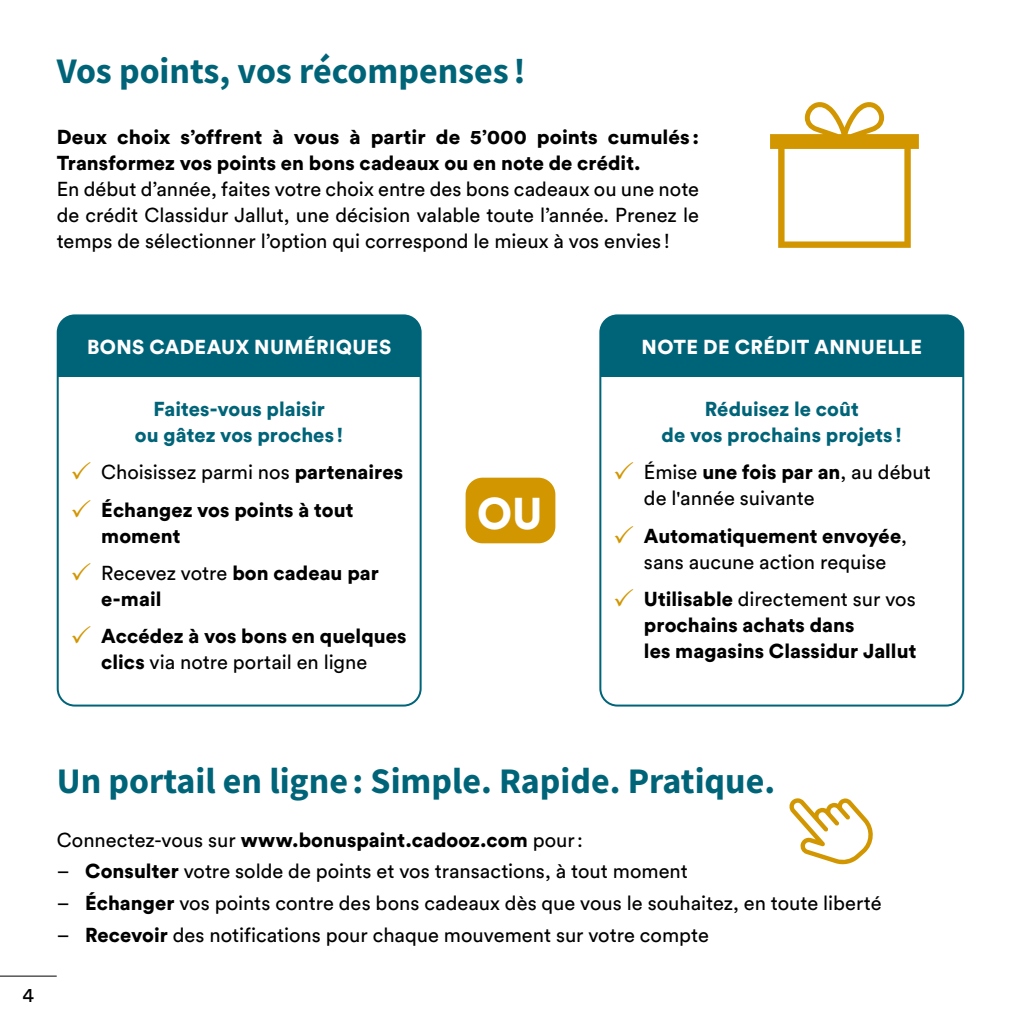
<style>
.page{position:relative;width:1021px;height:1021px;background:#fff}
.page>*{position:absolute;margin:0;border:0;box-sizing:border-box;transform-origin:0 0}
.t1{font:900 44px "Circular Std";color:#fff}
.t2{font:700 36px "Source Sans Pro";color:#006479}
.t3{font:20px/26px "Circular Std";color:#000}
.t4{font:900 20px/26px "Circular Std";letter-spacing:.005em;color:#000}
.t5{font:900 20px/26px "Circular Std";letter-spacing:.005em;color:#006479;text-align:center}
.t6{font:900 20px "Circular Std";letter-spacing:.02em;color:#fff}
.s1{font-weight:400}
.s2{font-weight:900}
</style>
<div class="page">
<div style="left:57px;top:314px;width:364px;height:392px;border:2px solid #006479;border-radius:17px"></div>
<div style="left:58px;top:315px;width:362px;height:62px;background:#006479"></div>
<div style="left:599px;top:314px;width:365px;height:392px;border:2px solid #006479;border-radius:17px"></div>
<div style="left:600px;top:315px;width:363px;height:62px;background:#006479"></div>
<div style="left:465px;top:477px;width:90px;height:66px;background:#d29600;border-radius:17px"></div>
<svg style="left:789px;top:798px;width:84px;height:67px"></svg>
<svg style="left:770px;top:102px;width:148px;height:146px"></svg>
<hr style="left:0;top:975px;width:57px;height:1px;background:#000">
<h2 class="t2" style="left:57px;top:46px;width:470px">Vos points, vos récompenses !</h2>
<p class="t4" style="left:57px;top:123px;width:644px">Deux choix s’offrent à vous à partir de 5’000 points cumulés :<br>Transformez vos points en bons cadeaux ou en note de crédit.</p>
<p class="t3" style="left:57px;top:175px;width:644px;text-align:justify">En début d’année, faites votre choix entre des bons cadeaux ou une note de crédit Classidur Jallut, une décision valable toute l’année. Prenez le temps de sélectionner l’option qui correspond le mieux à vos envies !</p>
<p class="t6" style="left:87px;top:334px;width:305px">BONS CADEAUX NUMÉRIQUES</p>
<p class="t5" style="left:135px;top:395px;width:210px">Faites-vous plaisir<br>ou gâtez vos proches !</p>
<p class="t4" style="left:101px;top:453px;width:303px;line-height:37.4px"><span class="s1">Choisissez parmi nos</span> partenaires<br>Échangez vos points à tout</p>
<p class="t4" style="left:101px;top:516px;width:279px;line-height:37.4px">moment<br><span class="s1">Recevez votre</span> bon cadeau par</p>
<p class="t4" style="left:101px;top:580px;width:307px;line-height:37.4px">e-mail<br>Accédez à vos bons en quelques</p>
<p class="t3" style="left:101px;top:649px;width:267px"><span class="s2">clics</span> via notre portail en ligne</p>
<h1 class="t1" style="left:477px;top:484px;width:67px">OU</h1>
<p class="t6" style="left:641px;top:334px;width:282px">NOTE DE CRÉDIT ANNUELLE</p>
<p class="t5" style="left:661px;top:395px;width:242px">Réduisez le coût<br>de vos prochains projets !</p>
<p class="t3" style="left:644px;top:459px;width:288px">Émise <span class="s2">une fois par an</span>, au début de l'année suivante</p>
<p class="t3" style="left:644px;top:522px;width:264px"><span class="s2">Automatiquement envoyée</span>, sans aucune action requise</p>
<p class="t4" style="left:644px;top:585px;width:274px">Utilisable <span class="s1">directement sur vos </span>prochains achats dans<br>les magasins Classidur Jallut</p>
<p class="t3" style="left:23px;top:981px;width:13px">4</p>
<h2 class="t2" style="left:57px;top:756px;width:720px">Un portail en ligne: Simple. Rapide. Pratique.</h2>
<p class="t4" style="left:57px;top:826px;width:528px"><span class="s1">Connectez-vous sur</span> www.bonuspaint.cadooz.com <span class="s1">pour:</span></p>
<p class="t3" style="left:57px;top:857px;width:632px">– <span class="s2">Consulter</span> votre solde de points et vos transactions, à tout moment</p>
<p class="t3" style="left:57px;top:889px;width:826px">– <span class="s2">Échanger</span> vos points contre des bons cadeaux dès que vous le souhaitez, en toute liberté</p>
<p class="t3" style="left:57px;top:921px;width:653px">– <span class="s2">Recevoir</span> des notifications pour chaque mouvement sur votre compte</p>
</div>
